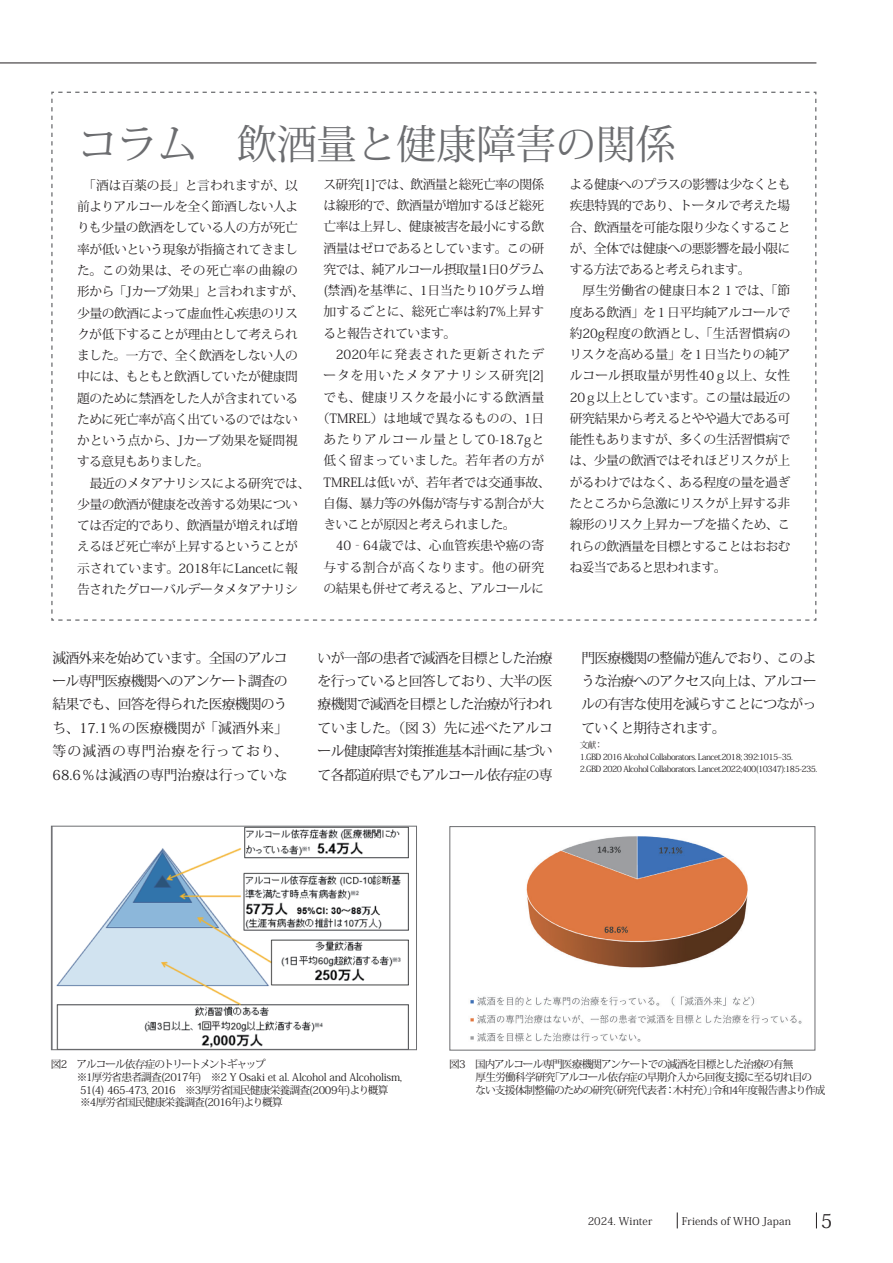
<style>
.page{position:relative;width:893px;height:1263px;background:#fff}
.page>*{position:absolute;margin:0;border:0;box-sizing:border-box;transform-origin:0 0}
.t1{font:40.35px "Koz Min Pr 6 N";letter-spacing:-.015em;color:#6c6d70}
.t2{font:19.2px "Koz Min Pr 6 N";color:#231f20}
.t3{font:13.8px/23.4px "Koz Min Pr 6 N";letter-spacing:-.06em;color:#231f20;text-align:justify}
.t4{font:12.75px/21.3px "Koz Min Pr 6 N";letter-spacing:-.035em;color:#231f20}
.t5{font:12.75px "Koz Min Pr 6 N";letter-spacing:.025em;color:#231f20}
.t6{font:12.75px "Koz Min Pr 6 N";letter-spacing:.07em;color:#231f20}
.t7{font:12.75px "Koz Min Pr 6 N";letter-spacing:-.06em;color:#231f20}
.t8{font:12.75px "Koz Min Pr 6 N";letter-spacing:-.005em;color:#231f20}
.t9{font:12.75px "Koz Min Pr 6 N";letter-spacing:.01em;color:#231f20}
.t10{font:12.75px "Koz Min Pr 6 N";letter-spacing:-.055em;color:#231f20}
.t11{font:12.75px "Koz Min Pr 6 N";color:#231f20}
.t12{font:12.75px "Koz Min Pr 6 N";letter-spacing:.005em;color:#231f20}
.t13{font:12.75px "Koz Min Pr 6 N";letter-spacing:.075em;color:#231f20}
.t14{font:10.65px/12.8px "Koz Min Pr 6 N";letter-spacing:-.07em;color:#231f20}
.t15{font:10.65px "Koz Min Pr 6 N";letter-spacing:-.02em;color:#231f20}
.t16{font:10.65px "Koz Min Pr 6 N";letter-spacing:-.105em;color:#231f20}
.t17{font:10.65px "Koz Min Pr 6 N";letter-spacing:.01em;color:#231f20}
.t18{font:10.65px "Koz Min Pr 6 N";letter-spacing:.005em;color:#231f20}
.t19{font:8.55px/11.7px "Koz Min Pr 6 N";letter-spacing:-.06em;color:#231f20}
</style>
<div class="page">
<hr style="left:0;top:63px;width:816px;height:1px;background:#231f20">
<svg style="left:51px;top:91px;width:766px;height:530px"></svg>
<img style="left:470px;top:836px;width:332px;height:206px">
<div style="left:450px;top:826px;width:365px;height:224px;border:1px solid #6c6d70"></div>
<img style="left:56px;top:828px;width:353px;height:220px">
<div style="left:51px;top:826px;width:366px;height:224px;border:1px solid #6c6d70"></div>
<svg style="left:816px;top:1212px;width:1px;height:16px"></svg>
<svg style="left:677px;top:1212px;width:1px;height:16px"></svg>
<h1 class="t1" style="left:77px;top:121px;width:600px">コラム　飲酒量と健康障害の関係</h1>
<p class="t4" style="left:323px;top:174px;width:222px">ス研究[1]では、飲酒量と総死亡率の関係</p>
<p class="t4" style="left:323px;top:195px;width:222px">は線形的で、飲酒量が増加するほど総死</p>
<p class="t4" style="left:324px;top:216px;width:222px">亡率は上昇し、健康被害を最小にする飲</p>
<p class="t4" style="left:324px;top:238px;width:222px">酒量はゼロであるとしています。この研</p>
<p class="t10" style="left:323px;top:262px;width:222px">究では、純アルコール摂取量1日0グラム</p>
<p class="t8" style="left:323px;top:283px;width:222px">(禁酒)を基準に、1日当たり10グラム増</p>
<p class="t12" style="left:323px;top:305px;width:222px">加するごとに、総死亡率は約7%上昇す</p>
<p class="t7" style="left:323px;top:326px;width:134px">ると報告されています。</p>
<p class="t6" style="left:324px;top:347px;width:222px">　2020年に発表された更新されたデ</p>
<p class="t13" style="left:323px;top:368px;width:222px">ータを用いたメタアナリシス研究[2]</p>
<p class="t5" style="left:323px;top:390px;width:222px">でも、健康リスクを最小にする飲酒量</p>
<p class="t9" style="left:317px;top:411px;width:229px">（TMREL）は地域で異なるものの、1日</p>
<p class="t6" style="left:323px;top:432px;width:222px">あたりアルコール量として0-18.7gと</p>
<p class="t5" style="left:323px;top:453px;width:222px">低く留まっていました。若年者の方が</p>
<p class="t4" style="left:324px;top:471px;width:228px">TMRELは低いが、若年者では交通事故、</p>
<p class="t4" style="left:323px;top:493px;width:222px">自傷、暴力等の外傷が寄与する割合が大</p>
<p class="t7" style="left:323px;top:517px;width:194px">きいことが原因と考えられました。</p>
<p class="t11" style="left:324px;top:538px;width:222px">　40‐64歳では、心血管疾患や癌の寄</p>
<p class="t5" style="left:323px;top:560px;width:222px">与する割合が高くなります。他の研究</p>
<p class="t4" style="left:323px;top:578px;width:222px">の結果も併せて考えると、アルコールに</p>
<p class="t4" style="left:77px;top:175px;width:235px">　「酒は百薬の長」と言われますが、以前よりアルコールを全く節酒しない人よりも少量の飲酒をしている人の方が死亡率が低いという現象が指摘されてきました。この効果は、その死亡率の曲線の形から「Jカーブ効果」と言われますが、少量の飲酒によって虚血性心疾患のリスクが低下することが理由として考えられました。一方で、全く飲酒をしない人の中には、もともと飲酒していたが健康問題のために禁酒をした人が含まれているために死亡率が高く出ているのではないかという点から、Jカーブ効果を疑問視する意見もありました。<br>　最近のメタアナリシスによる研究では、少量の飲酒が健康を改善する効果については否定的であり、飲酒量が増えれば増えるほど死亡率が上昇するということが示されています。2018年にLancetに報告されたグローバルデータメタアナリシ</p>
<p class="t4" style="left:569px;top:174px;width:223px">よる健康へのプラスの影響は少なくとも疾患特異的であり、トータルで考えた場合、飲酒量を可能な限り少なくすることが、全体では健康への悪影響を最小限にする方法であると考えられます。<br>　厚生労働省の健康日本２１では、「節度ある飲酒」を１日平均純アルコールで約20g程度の飲酒とし、「生活習慣病のリスクを高める量」を１日当たりの純アルコール摂取量が男性40ｇ以上、女性<br>20ｇ以上としています。この量は最近の研究結果から考えるとやや過大である可能性もありますが、多くの生活習慣病では、少量の飲酒ではそれほどリスクが上がるわけではなく、ある程度の量を過ぎたところから急激にリスクが上昇する非線形のリスク上昇カーブを描くため、これらの飲酒量を目標とすることはおおむね妥当であると思われます。</p>
<p class="t3" style="left:53px;top:646px;width:237px">減酒外来を始めています。全国のアルコール専門医療機関へのアンケート調査の結果でも、回答を得られた医療機関のうち、17.1％の医療機関が「減酒外来」等の減酒の専門治療を行っており、68.6％は減酒の専門治療は行っていな</p>
<p class="t3" style="left:318px;top:646px;width:237px">いが一部の患者で減酒を目標とした治療を行っていると回答しており、大半の医療機関で減酒を目標とした治療が行われていました。（図 3）先に述べたアルコール健康障害対策推進基本計画に基づいて各都道府県でもアルコール依存症の専</p>
<p class="t3" style="left:581px;top:646px;width:237px">門医療機関の整備が進んでおり、このような治療へのアクセス向上は、アルコールの有害な使用を減らすことにつながっていくと期待されます。</p>
<p class="t19" style="left:580px;top:739px;width:239px">文献：<br>1.GBD 2016 Alcohol Collaborators. Lancet.2018; 392:1015–35.<br>2.GBD 2020 Alcohol Collaborators. Lancet.2022;400(10347):185-235.</p>
<p class="t16" style="left:51px;top:1058px;width:216px">図2　アルコール依存症のトリートメントギャップ</p>
<p class="t15" style="left:51px;top:1071px;width:353px">　　 ※1厚労省患者調査(2017年)　※2 Y Osaki et al. Alcohol and Alcoholism,</p>
<p class="t14" style="left:51px;top:1084px;width:349px">　　 51(4) 465-473, 2016　※3厚労省国民健康栄養調査(2009年)より概算　</p>
<p class="t14" style="left:80px;top:1096px;width:204px">※4厚労省国民健康栄養調査(2016年)より概算</p>
<p class="t14" style="left:449px;top:1058px;width:378px">図3　国内アルコール専門医療機関アンケートでの減酒を目標とした治療の有無<br>　　 厚生労働科学研究「アルコール依存症の早期介入から回復支援に至る切れ目の<br>　　 ない支援体制整備のための研究（研究代表者：木村充）」令和4年度報告書より作成</p>
<p class="t18" style="left:588px;top:1214px;width:66px">2024. Winter</p>
<p class="t17" style="left:682px;top:1214px;width:111px">Friends of WHO Japan</p>
<h2 class="t2" style="left:821px;top:1210px;width:13px">5</h2>
</div>
